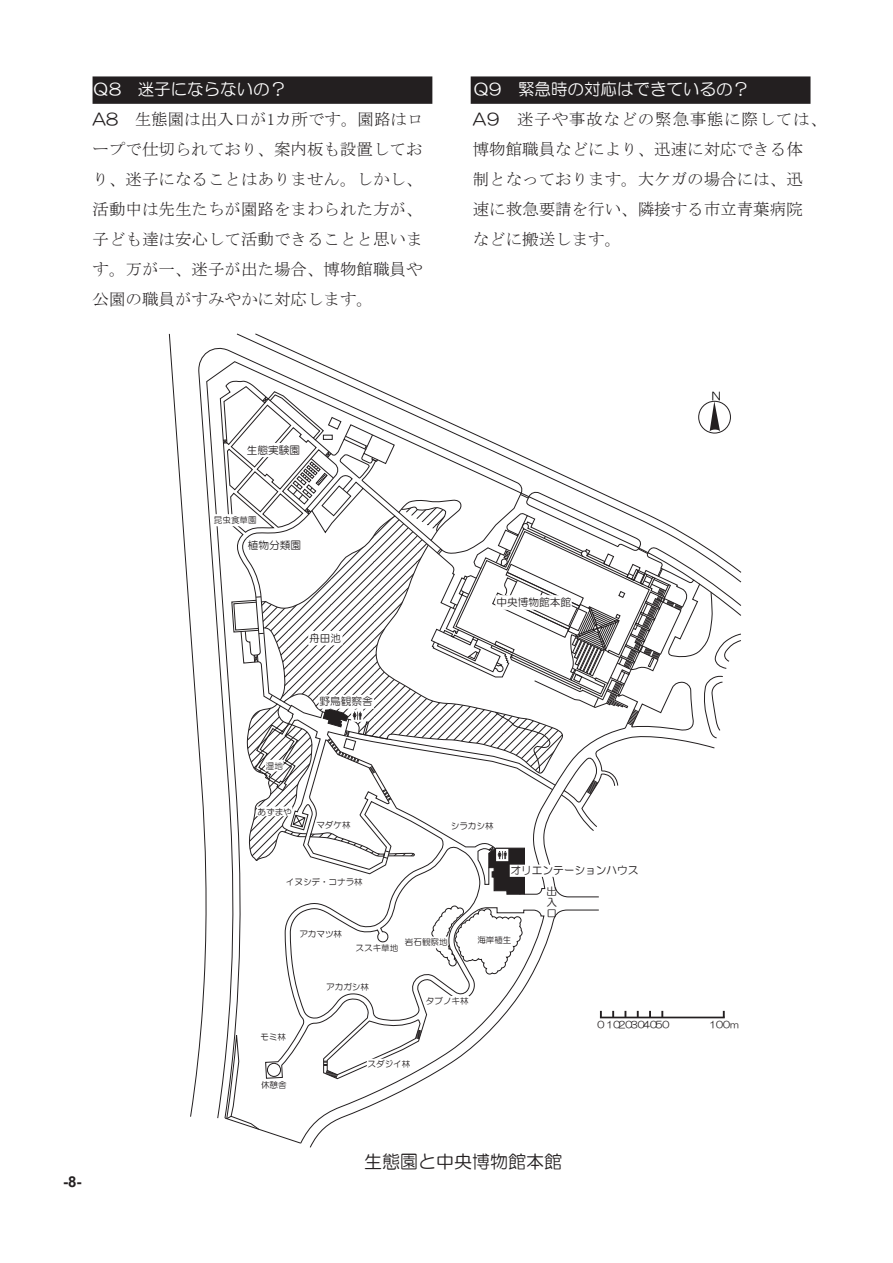
<style>
.page{position:relative;width:893px;height:1263px;background:#fff}
.page>*{position:absolute;margin:0;border:0;box-sizing:border-box;transform-origin:0 0}
.t1{font:18px "HG Maru Gothic MPRO";color:#231f20}
.t2{font:16.5px/30px "MS Mincho";color:#231f20}
.t3{font:700 15px "Arial";color:#231f20}
.t4{font:11.1px "HG Maru Gothic MPRO";color:#000}
.t5{font:10.65px/10.6px "HG Maru Gothic MPRO";color:#231f20;text-align:justify}
.t6{font:9.45px "HG Maru Gothic MPRO";color:#231f20}
.t7{font:8.55px "HG Maru Gothic MPRO";color:#231f20}
.s1{font-family:"HG Maru Gothic MPRO";color:#fff}
.s2{font-family:"HG Maru Gothic MPRO"}
</style>
<div class="page">
<div style="left:93px;top:76px;width:339px;height:28px;background:#231f20"></div>
<div style="left:471px;top:76px;width:339px;height:28px;background:#231f20"></div>
<svg style="left:169px;top:333px;width:29px;height:784px"></svg>
<svg style="left:198px;top:343px;width:160px;height:776px"></svg>
<div style="left:213px;top:514px;width:44px;height:12px;background:#fff"></div>
<svg style="left:220px;top:380px;width:522px;height:764px"></svg>
<p class="t2" style="left:93px;top:74px;width:332px"><span class="s1">Ｑ8　迷子にならないの？<br></span><span class="s2">A8</span>　生態園は出入口が1カ所です。園路はロープで仕切られており、案内板も設置しており、迷子になることはありません。しかし、活動中は先生たちが園路をまわられた方が、子ども達は安心して活動できることと思います。万が一、迷子が出た場合、博物館職員や公園の職員がすみやかに対応します。</p>
<p class="t2" style="left:473px;top:74px;width:356px"><span class="s1">Ｑ9　緊急時の対応はできているの？<br></span><span class="s2">A9</span>　迷子や事故などの緊急事態に際しては、博物館職員などにより、迅速に対応できる体<br>制となっております。大ケガの場合には、迅<br>速に救急要請を行い、隣接する市立青葉病院<br>などに搬送します。</p>
<p class="t3" style="left:63px;top:1171px;width:20px">-8-</p>
<p class="t5" style="left:247px;top:445px;width:55px">生態実験園</p>
<p class="t7" style="left:214px;top:516px;width:44px">昆虫食草園</p>
<p class="t5" style="left:248px;top:540px;width:55px">植物分類園</p>
<p class="t5" style="left:309px;top:633px;width:34px">舟田池</p>
<p class="t5" style="left:320px;top:696px;width:55px">野鳥観察舎</p>
<p class="t7" style="left:266px;top:761px;width:19px">湿地</p>
<p class="t7" style="left:258px;top:807px;width:36px">あずまや</p>
<p class="t7" style="left:316px;top:821px;width:36px">マダケ林</p>
<p class="t7" style="left:286px;top:878px;width:78px">イヌシデ・コナラ林</p>
<p class="t5" style="left:496px;top:597px;width:76px">中央博物館本館</p>
<p class="t7" style="left:451px;top:821px;width:44px">シラカシ林</p>
<p class="t5" style="left:510px;top:865px;width:130px">オリエンテーションハウス</p>
<p class="t5" style="left:547px;top:886px;width:12px">出入口</p>
<p class="t7" style="left:299px;top:929px;width:44px">アカマツ林</p>
<p class="t7" style="left:405px;top:938px;width:44px">岩石観察地</p>
<p class="t7" style="left:477px;top:936px;width:36px">海岸植生</p>
<p class="t7" style="left:356px;top:944px;width:44px">ススキ草地</p>
<p class="t7" style="left:326px;top:982px;width:44px">アカガシ林</p>
<p class="t7" style="left:426px;top:997px;width:44px">タブノキ林</p>
<p class="t4" style="left:712px;top:390px;width:10px">N</p>
<p class="t7" style="left:260px;top:1032px;width:27px">モミ林</p>
<p class="t7" style="left:261px;top:1081px;width:27px">休憩舎</p>
<p class="t7" style="left:368px;top:1059px;width:44px">スダジイ林</p>
<p class="t1" style="left:364px;top:1152px;width:199px">生態園と中央博物館本館</p>
<p class="t6" style="left:597px;top:1020px;width:74px">0 1020304050</p>
<p class="t6" style="left:709px;top:1020px;width:31px">100m</p>
</div>
